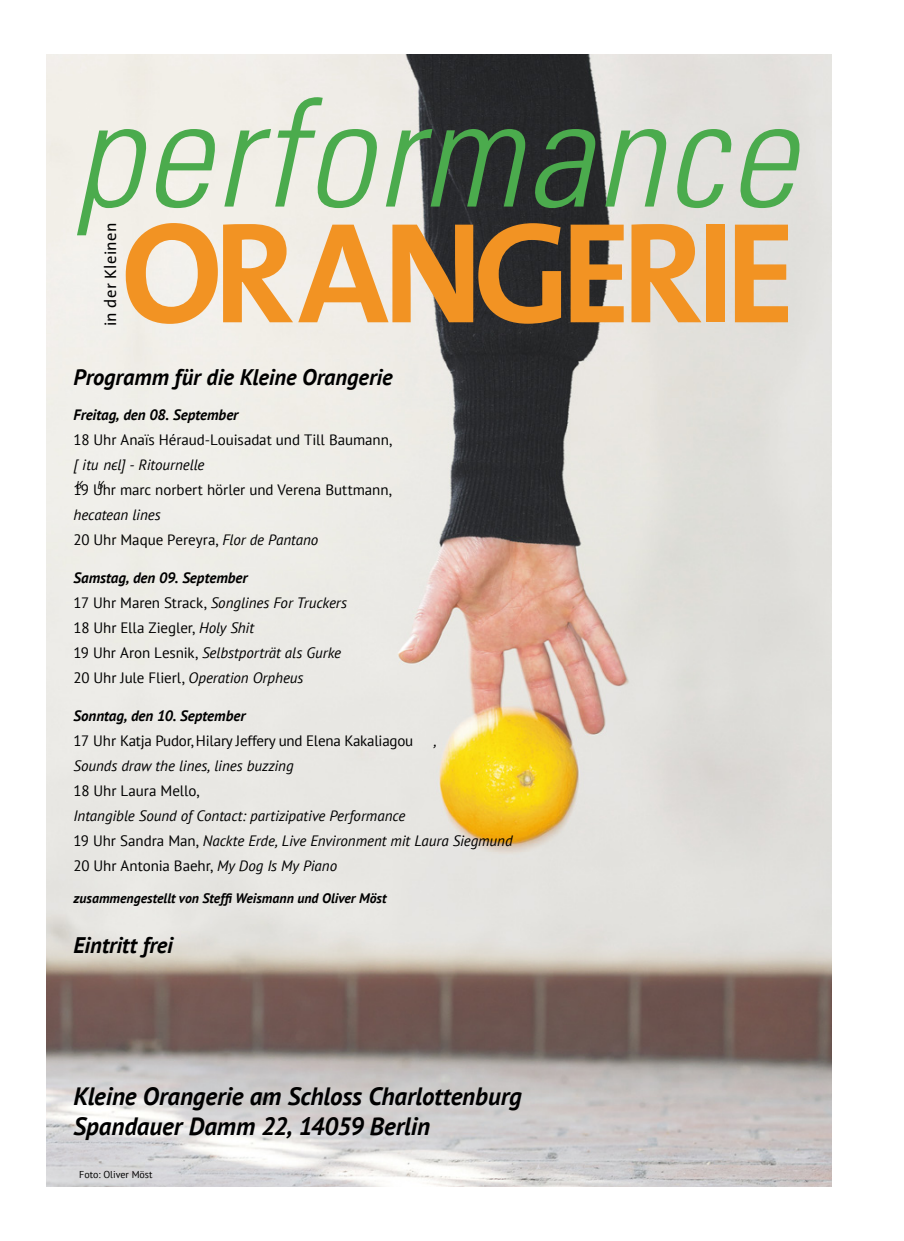
<style>
.page{position:relative;width:904px;height:1241px;background:#fff}
.page>*{position:absolute;margin:0;border:0;box-sizing:border-box;transform-origin:0 0}
.t1{font:italic 300 condensed 150.5px "Univers";letter-spacing:.025em;color:#4bab4d}
.t2{font:700 144.5px "The Sans";letter-spacing:-.07em;color:#f29323}
.t3{font:italic 700 25px/30px "PT Sans";letter-spacing:-.005em;color:#000}
.t4{font:italic 700 22.5px "PT Sans";letter-spacing:-.005em;color:#000}
.t5{font:16.62px "The Sans";letter-spacing:.025em;color:#000}
.t6{font:15px/25px "PT Sans";letter-spacing:-.005em;color:#000}
.t7{font:italic 15px/25px "PT Sans";letter-spacing:-.005em;color:#000}
.t8{font:italic 700 15px "PT Sans";color:#000}
.t9{font:italic 700 13.75px "PT Sans";color:#000}
.t10{font:10px "PT Sans";color:#000}
.s1{font-style:normal}
.s2{font-weight:700;font-style:italic}
.s3{font-style:italic}
</style>
<div class="page">
<img style="left:46px;top:54px;width:785px;height:1132px">
<svg style="left:77px;top:480px;width:6px;height:8px"></svg>
<svg style="left:98px;top:480px;width:7px;height:8px"></svg>
<h1 class="t1" style="left:74px;top:63px;width:723px">performance</h1>
<p class="t5" style="left:97px;top:326px;width:106px;rotate:-90deg">in der Kleinen</p>
<h2 class="t2" style="left:121px;top:152px;width:676px">ORANGERIE</h2>
<h3 class="t4" style="left:74px;top:362px;width:320px">Programm für die Kleine Orangerie</h3>
<p class="t8" style="left:74px;top:405px;width:166px">Freitag, den 08. September</p>
<p class="t6" style="left:74px;top:427px;width:320px">18 Uhr Anaïs Héraud-Louisadat und Till Baumann,</p>
<p class="t7" style="left:74px;top:452px;width:132px">[ itu nєl] - Ritournelle</p>
<p class="t6" style="left:74px;top:477px;width:319px">19 Uhr marc norbert hörler und Verena Buttmann,</p>
<p class="t7" style="left:74px;top:502px;width:246px">hecatean lines<br><span class="s1">20 Uhr Maque Pereyra,</span> Flor de Pantano</p>
<p class="t6" style="left:74px;top:564px;width:275px"><span class="s2">Samstag, den 09. September<br></span>17 Uhr Maren Strack, <span class="s3">Songlines For Truckers </span>18 Uhr Ella Ziegler, <span class="s3">Holy Shit<br></span>19 Uhr Aron Lesnik, <span class="s3">Selbstporträt als Gurke </span>20 Uhr Jule Flierl, <span class="s3">Operation Orpheus</span></p>
<p class="t8" style="left:74px;top:705px;width:173px">Sonntag, den 10. September</p>
<p class="t6" style="left:74px;top:727px;width:341px">17 Uhr Katja Pudor, Hilary Jeffery und Elena Kakaliagou</p>
<p class="t7" style="left:434px;top:727px;width:4px">,</p>
<p class="t7" style="left:74px;top:752px;width:221px">Sounds draw the lines, lines buzzing</p>
<p class="t6" style="left:74px;top:777px;width:127px">18 Uhr Laura Mello,</p>
<p class="t7" style="left:74px;top:802px;width:440px">Intangible Sound of Contact: partizipative Performance<br><span class="s1">19 Uhr Sandra Man,</span> Nackte Erde, Live Environment mit Laura Siegmund<br><span class="s1">20 Uhr Antonia Baehr,</span> My Dog Is My Piano</p>
<p class="t9" style="left:74px;top:889px;width:314px">zusammengestellt von Steffi Weismann und Oliver Möst</p>
<h3 class="t4" style="left:74px;top:929px;width:101px">Eintritt frei</h3>
<h3 class="t3" style="left:74px;top:1080px;width:449px">Kleine Orangerie am Schloss Charlottenburg<br>Spandauer Damm 22, 14059 Berlin</h3>
<p class="t10" style="left:79px;top:1167px;width:75px">Foto: Oliver Möst</p>
</div>
